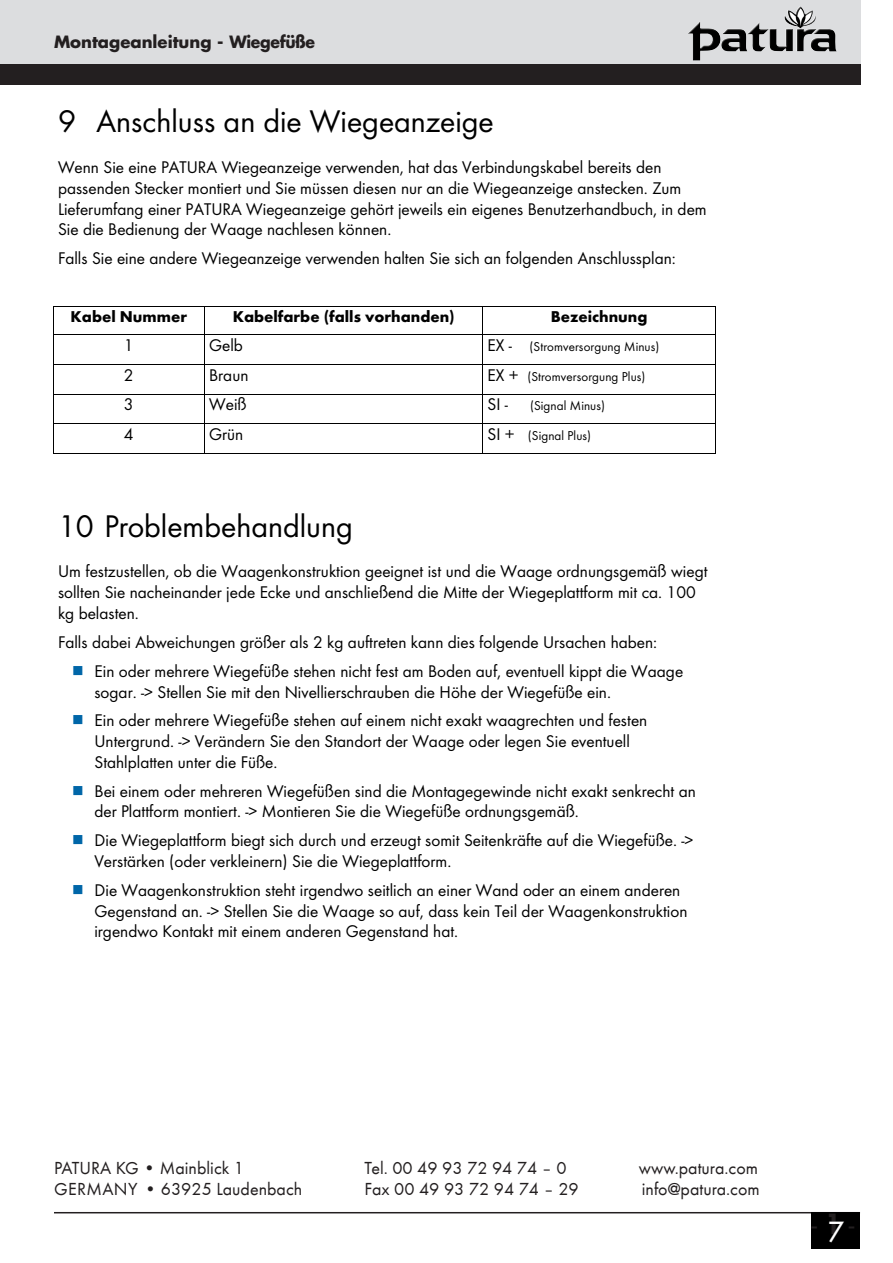
<style>
.page{position:relative;width:893px;height:1263px;background:#fff}
.page>*{position:absolute;margin:0;border:0;box-sizing:border-box;transform-origin:0 0}
.t1{font:32.55px "Futura URW";color:#000}
.t2{font:27px "Futura Std";color:#231f20}
.t3{font:18px "Futura T Boo";color:#231f20}
.t4{font:17.55px/20.9px "Futura URW";color:#000}
.t5{font:700 16.5px "Futura Std";color:#231f20}
.t6{font:700 16.2px "Futura URW";color:#000}
.t7{font:13.35px "Futura URW";letter-spacing:.005em;color:#000}
.s1{font-size:17.55px}
.s2{font-weight:800}
.s3{font-weight:500;color:#fff}
</style>
<div class="page">
<hr style="left:54px;top:1212px;width:806px;height:1px;background:#231f20">
<div style="left:0;top:0;width:860px;height:71px;background:#dcdddf"></div>
<div style="left:0;top:64px;width:860px;height:21px;background:#231f20"></div>
<img style="left:688px;top:6px;width:140px;height:54px">
<div style="left:811px;top:1212px;width:49px;height:36px;background:#000"></div>
<hr style="left:53px;top:306px;width:151px;height:1px;background:#000">
<hr style="left:205px;top:306px;width:278px;height:1px;background:#000">
<hr style="left:483px;top:306px;width:232px;height:1px;background:#000">
<hr style="left:53px;top:335px;width:151px;height:1px;background:#000">
<hr style="left:205px;top:335px;width:278px;height:1px;background:#000">
<hr style="left:483px;top:335px;width:232px;height:1px;background:#000">
<hr style="left:53px;top:364px;width:151px;height:1px;background:#000">
<hr style="left:205px;top:364px;width:278px;height:1px;background:#000">
<hr style="left:483px;top:364px;width:232px;height:1px;background:#000">
<hr style="left:53px;top:394px;width:151px;height:1px;background:#000">
<hr style="left:205px;top:394px;width:278px;height:1px;background:#000">
<hr style="left:483px;top:394px;width:232px;height:1px;background:#000">
<hr style="left:53px;top:423px;width:151px;height:1px;background:#000">
<hr style="left:205px;top:423px;width:278px;height:1px;background:#000">
<hr style="left:483px;top:423px;width:232px;height:1px;background:#000">
<svg style="left:53px;top:307px;width:1px;height:146px"></svg>
<hr style="left:53px;top:453px;width:151px;height:1px;background:#000">
<svg style="left:204px;top:306px;width:1px;height:148px"></svg>
<hr style="left:205px;top:453px;width:278px;height:1px;background:#000">
<hr style="left:483px;top:453px;width:232px;height:1px;background:#000">
<svg style="left:715px;top:306px;width:1px;height:148px"></svg>
<p class="t5" style="left:54px;top:30px;width:262px">Montageanleitung - Wiegefüße</p>
<h1 class="t1" style="left:58px;top:102px;width:437px">9 Anschluss an die Wiegeanzeige</h1>
<p class="t4" style="left:58px;top:157px;width:650px">Wenn Sie eine PATURA Wiegeanzeige verwenden, hat das Verbindungskabel bereits den passenden Stecker montiert und Sie müssen diesen nur an die Wiegeanzeige anstecken. Zum Lieferumfang einer PATURA Wiegeanzeige gehört jeweils ein eigenes Benutzerhandbuch, in dem Sie die Bedienung der Waage nachlesen können.</p>
<p class="t4" style="left:58px;top:248px;width:619px">Falls Sie eine andere Wiegeanzeige verwenden halten Sie sich an folgenden Anschlussplan:</p>
<p class="t6" style="left:71px;top:306px;width:118px">Kabel Nummer</p>
<p class="t6" style="left:233px;top:306px;width:224px">Kabelfarbe (falls vorhanden)</p>
<p class="t6" style="left:551px;top:306px;width:98px">Bezeichnung</p>
<p class="t4" style="left:124px;top:335px;width:11px">1</p>
<p class="t4" style="left:209px;top:335px;width:35px">Gelb</p>
<p class="t7" style="left:487px;top:339px;width:173px"><span class="s1">EX -</span> (Stromversorgung Minus)</p>
<p class="t4" style="left:124px;top:364px;width:11px">2</p>
<p class="t4" style="left:209px;top:364px;width:41px">Braun</p>
<p class="t7" style="left:487px;top:368px;width:160px"><span class="s1">EX +</span> (Stromversorgung Plus)</p>
<p class="t4" style="left:124px;top:394px;width:11px">3</p>
<p class="t4" style="left:209px;top:394px;width:39px">Weiß</p>
<p class="t4" style="left:487px;top:394px;width:22px">SI -</p>
<p class="t7" style="left:530px;top:398px;width:77px">(Signal Minus)</p>
<p class="t4" style="left:124px;top:424px;width:11px">4</p>
<p class="t4" style="left:209px;top:424px;width:36px">Grün</p>
<p class="t7" style="left:487px;top:428px;width:105px"><span class="s1">SI +</span> (Signal Plus)</p>
<h1 class="t1" style="left:58px;top:507px;width:296px">10 Problembehandlung</h1>
<p class="t4" style="left:58px;top:561px;width:651px">Um festzustellen, ob die Waagenkonstruktion geeignet ist und die Waage ordnungsgemäß wiegt sollten Sie nacheinander jede Ecke und anschließend die Mitte der Wiegeplattform mit ca. 100 kg belasten.</p>
<p class="t4" style="left:95px;top:627px;width:590px;line-height:29px;text-indent:-37px">Falls dabei Abweichungen größer als 2 kg auftreten kann dies folgende Ursachen haben:<br>Ein oder mehrere Wiegefüße stehen nicht fest am Boden auf, eventuell kippt die Waage</p>
<p class="t4" style="left:94px;top:677px;width:554px;line-height:29px">sogar. -&gt; Stellen Sie mit den Nivellierschrauben die Höhe der Wiegefüße ein.<br>Ein oder mehrere Wiegefüße stehen auf einem nicht exakt waagrechten und festen</p>
<p class="t4" style="left:94px;top:730px;width:537px">Untergrund. -&gt; Verändern Sie den Standort der Waage oder legen Sie eventuell<br>Stahlplatten unter die Füße.</p>
<p class="t4" style="left:94px;top:780px;width:603px">Bei einem oder mehreren Wiegefüßen sind die Montagegewinde nicht exakt senkrecht an der Plattform montiert. -&gt; Montieren Sie die Wiegefüße ordnungsgemäß.</p>
<p class="t4" style="left:94px;top:830px;width:600px">Die Wiegeplattform biegt sich durch und erzeugt somit Seitenkräfte auf die Wiegefüße. -&gt;<br>Verstärken (oder verkleinern) Sie die Wiegeplattform.</p>
<p class="t4" style="left:94px;top:880px;width:594px">Die Waagenkonstruktion steht irgendwo seitlich an einer Wand oder an einem anderen<br>Gegenstand an. -&gt; Stellen Sie die Waage so auf, dass kein Teil der Waagenkonstruktion irgendwo Kontakt mit einem anderen Gegenstand hat.</p>
<p class="t3" style="left:54px;top:1157px;width:192px">PATURA KG • Mainblick 1</p>
<p class="t3" style="left:364px;top:1157px;width:204px">Tel. 00 49 93 72 94 74 – 0</p>
<p class="t3" style="left:639px;top:1157px;width:121px">www.patura.com</p>
<p class="t3" style="left:54px;top:1179px;width:250px">GERMANY • 63925 Laudenbach</p>
<p class="t3" style="left:364px;top:1179px;width:216px">Fax 00 49 93 72 94 74 – 29</p>
<p class="t3" style="left:642px;top:1179px;width:119px">info@patura.com</p>
<h2 class="t2" style="left:811px;top:1207px;width:44px">- <span class="s2">1</span> <span class="s3">7</span>-</h2>
</div>
